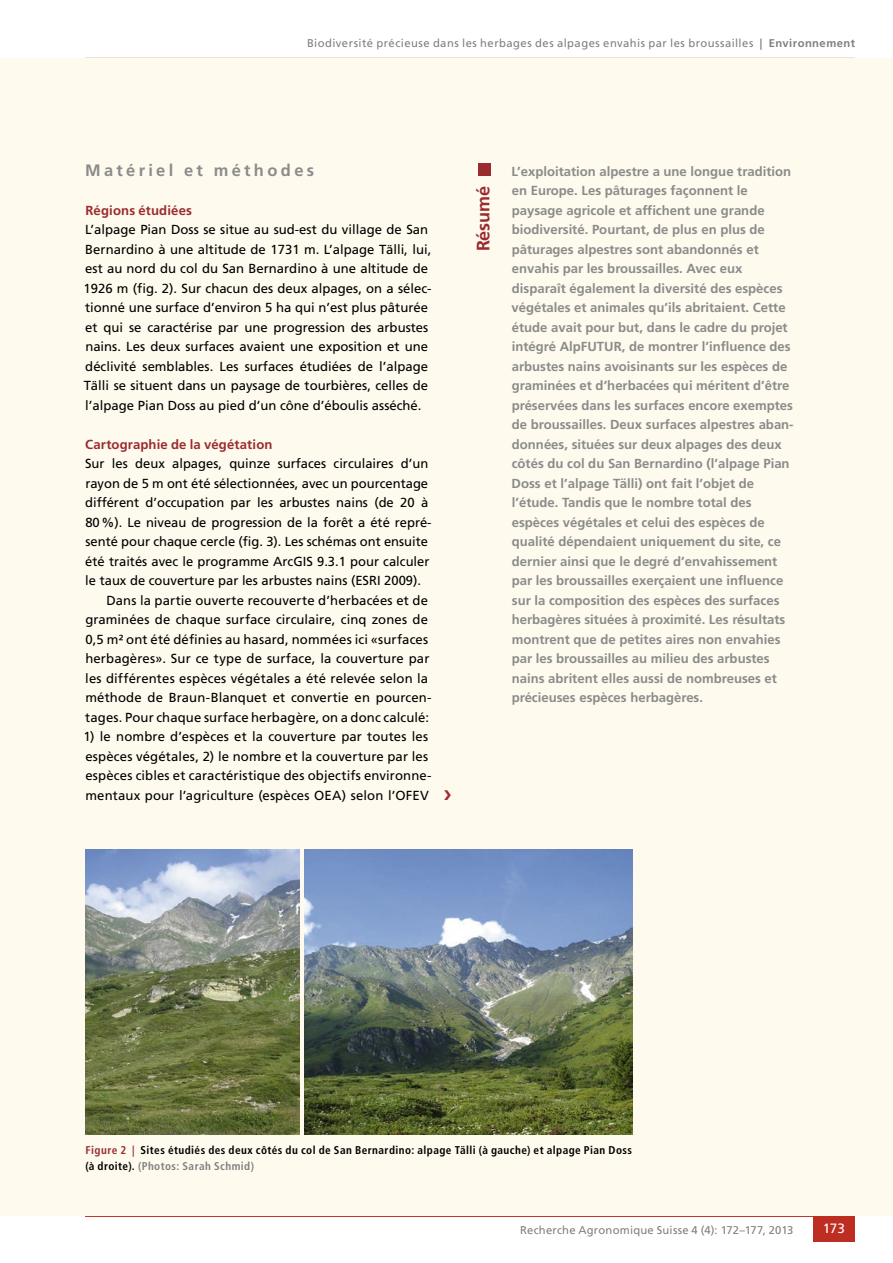
<style>
.page{position:relative;width:893px;height:1263px;background:#fff}
.page>*{position:absolute;margin:0;border:0;box-sizing:border-box;transform-origin:0 0}
.t1{font:700 18px "Frutiger LT Std";letter-spacing:-.005em;color:#9a2b2f}
.t2{font:700 16.5px "Frutiger LT Std";letter-spacing:.2em;color:#8b8b8b}
.t3{font:13.5px "Frutiger LT Std";color:#fff}
.t4{font:13.2px/19.5px "Frutiger LT Std";color:#000}
.t5{font:700 13.2px/19.5px "Frutiger LT Std";color:#8b8b8b}
.t6{font:700 13.2px "Frutiger LT Std";letter-spacing:.01em;color:#9a2b2f}
.t7{font:11.25px "Frutiger LT Std";letter-spacing:.035em;color:#808080}
.t8{font:700 condensed 11.25px/16.5px "Frutiger LT Std";letter-spacing:.04em;color:#000}
.s1{font-weight:700}
.s2{color:#9a2b2f}
.s3{color:#808080}
</style>
<div class="page">
<hr style="left:85px;top:1216px;width:770px;height:1px;background:#bd2d21">
<div style="left:813px;top:1216px;width:42px;height:26px;background:#bd2d21"></div>
<div style="left:0;top:58px;width:893px;height:1158px;background:#fefaed"></div>
<div style="left:478px;top:163px;width:13px;height:13px;background:#9a2b2f"></div>
<img style="left:85px;top:850px;width:214px;height:284px">
<img style="left:305px;top:850px;width:328px;height:284px">
<p class="t7" style="left:307px;top:36px;width:550px">Biodiversité précieuse dans les herbages des alpages envahis par les broussailles <span class="s1">| Environnement</span></p>
<p class="t2" style="left:85px;top:160px;width:231px">Matériel et méthodes</p>
<p class="t6" style="left:85px;top:202px;width:108px">Régions étudiées</p>
<p class="t4" style="left:84px;top:220px;width:350px">L’alpage Pian Doss se situe au sud-est du village de San Bernardino à une altitude de 1731 m. L’alpage Tälli, lui, est au nord du col du San Bernardino à une altitude de 1926 m (fig. 2). Sur chacun des deux alpages, on a sélec&shy;tionné une surface d’environ 5 ha qui n’est plus pâturée et qui se caractérise par une progression des arbustes nains. Les deux surfaces avaient une exposition et une déclivité semblables. Les surfaces étudiées de l’alpage Tälli se situent dans un paysage de tourbières, celles de l’alpage Pian Doss au pied d’un cône d’éboulis asséché.</p>
<p class="t6" style="left:85px;top:436px;width:189px">Cartographie de la végétation</p>
<p class="t4" style="left:85px;top:454px;width:345px">Sur les deux alpages, quinze surfaces circulaires d’un</p>
<p class="t4" style="left:85px;top:473px;width:344px">rayon de 5 m ont été sélectionnées, avec un pourcentage</p>
<p class="t4" style="left:85px;top:493px;width:344px">différent d’occupation par les arbustes nains (de 20 à</p>
<p class="t4" style="left:85px;top:512px;width:348px">80%). Le niveau de progression de la forêt a été repré-</p>
<p class="t4" style="left:85px;top:532px;width:344px">senté pour chaque cercle (fig. 3). Les schémas ont ensuite</p>
<p class="t4" style="left:85px;top:551px;width:346px">été traités avec le programme ArcGIS 9.3.1 pour calculer</p>
<p class="t4" style="left:85px;top:571px;width:337px">le taux de couverture par les arbustes nains (ESRI 2009).</p>
<p class="t4" style="left:107px;top:590px;width:323px">Dans la partie ouverte recouverte d’herbacées et de</p>
<p class="t4" style="left:85px;top:610px;width:344px">graminées de chaque surface circulaire, cinq zones de</p>
<p class="t4" style="left:85px;top:629px;width:344px">0,5 m² ont été définies au hasard, nommées ici «surfaces</p>
<p class="t4" style="left:85px;top:649px;width:346px">herbagères». Sur ce type de surface, la couverture par</p>
<p class="t4" style="left:85px;top:668px;width:344px">les différentes espèces végétales a été relevée selon la</p>
<p class="t4" style="left:85px;top:688px;width:348px">méthode de Braun-Blanquet et convertie en pourcen-</p>
<p class="t4" style="left:85px;top:707px;width:346px">tages. Pour chaque surface herbagère, on a donc calculé:</p>
<p class="t4" style="left:84px;top:727px;width:350px">1) le nombre d’espèces et la couverture par toutes les espèces végétales, 2) le nombre et la couverture par les espèces cibles et caractéristique des objectifs environne&shy;mentaux pour l’agriculture (espèces OEA) selon l’OFEV</p>
<h1 class="t1" style="left:472px;top:251px;width:67px;rotate:-90deg">Résumé</h1>
<p class="t5" style="left:511px;top:161px;width:281px">L’exploitation alpestre a une longue tradition en Europe. Les pâturages façonnent le paysage agricole et affichent une grande biodiversité. Pourtant, de plus en plus de pâturages alpestres sont abandonnés et envahis par les broussailles. Avec eux disparaît également la diversité des espèces végétales et animales qu’ils abritaient. Cette étude avait pour but, dans le cadre du projet intégré AlpFutur</p>
<p class="t5" style="left:512px;top:337px;width:284px;text-indent:110px">, de montrer l’influence des arbustes nains avoisinants sur les espèces de graminées et d’herbacées qui méritent d’être préservées dans les surfaces encore exemptes de broussailles. Deux surfaces alpestres aban&shy;données, situées sur deux alpages des deux côtés du col du San Bernardino (l’alpage Pian Doss et l’alpage Tälli) ont fait l’objet de l’étude. Tandis que le nombre total des espèces végétales et celui des espèces de qualité dépendaient uniquement du site, ce dernier ainsi que le degré d’envahissement par les broussailles exerçaient une influence sur la composition des espèces des surfaces herbagères situées à proximité. Les résultats montrent que de petites aires non envahies par les broussailles au milieu des arbustes nains abritent elles aussi de nombreuses et précieuses espèces herbagères.</p>
<p class="t8" style="left:85px;top:1141px;width:548px"><span class="s2">Figure 2 |</span> Sites étudiés des deux côtés du col de San Bernardino: alpage Tälli (à gauche) et alpage Pian Doss (à droite). <span class="s3">(Photos: Sarah Schmid)</span></p>
<p class="t7" style="left:520px;top:1223px;width:275px">Recherche Agronomique Suisse 4 (4): 172–177, 2013</p>
<p class="t3" style="left:823px;top:1221px;width:24px">173</p>
</div>
